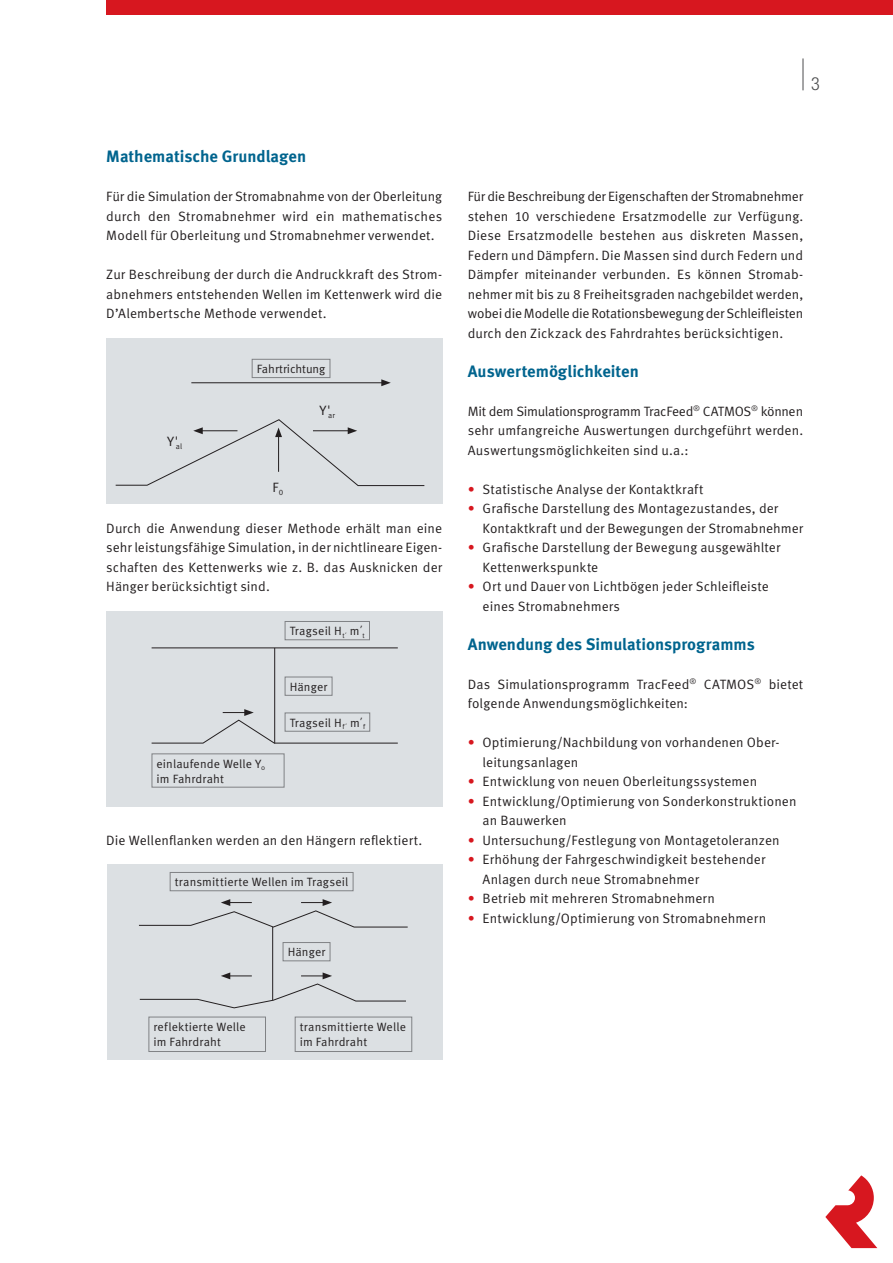
<style>
.page{position:relative;width:893px;height:1263px;background:#fff}
.page>*{position:absolute;margin:0;border:0;box-sizing:border-box;transform-origin:0 0}
.t1{font:300 condensed 18px "Helvetica Neue LT Std";color:#4b4c4d}
.t2{font:700 16.5px "Meta Pro";letter-spacing:-.005em;color:#00648e}
.t3{font:13.5px/19.5px "Meta Pro";letter-spacing:.005em;color:#231f20}
.t4{font:12px/15px "Meta Pro";letter-spacing:.01em;color:#231f20}
.s1{color:#d7171f}
</style>
<div class="page">
<div style="left:106px;top:0;width:787px;height:15px;background:#d7171f"></div>
<svg style="left:825px;top:1175px;width:52px;height:73px"></svg>
<hr style="left:803px;top:58px;width:1px;height:32px;background:#4b4c4d">
<div style="left:106px;top:338px;width:337px;height:166px;background:#dce0e3"></div>
<hr style="left:191px;top:382px;width:193px;height:1px;background:#231f20">
<svg style="left:381px;top:379px;width:10px;height:7px"></svg>
<svg style="left:115px;top:419px;width:310px;height:67px"></svg>
<div style="left:252px;top:359px;width:78px;height:19px;border:1px solid #808285"></div>
<div style="left:106px;top:611px;width:337px;height:196px;background:#dce0e3"></div>
<div style="left:285px;top:621px;width:85px;height:19px;border:1px solid #808285"></div>
<div style="left:152px;top:753px;width:132px;height:34px;border:1px solid #808285"></div>
<div style="left:285px;top:677px;width:47px;height:19px;border:1px solid #808285"></div>
<hr style="left:152px;top:647px;width:246px;height:1px;background:#231f20">
<svg style="left:151px;top:709px;width:247px;height:35px"></svg>
<hr style="left:274px;top:648px;width:1px;height:95px;background:#231f20">
<div style="left:107px;top:864px;width:336px;height:195px;background:#dce0e3"></div>
<div style="left:170px;top:872px;width:183px;height:19px;border:1px solid #808285"></div>
<div style="left:295px;top:1017px;width:117px;height:35px;border:1px solid #808285"></div>
<div style="left:148px;top:1017px;width:118px;height:35px;border:1px solid #808285"></div>
<div style="left:283px;top:942px;width:47px;height:19px;border:1px solid #808285"></div>
<hr style="left:272px;top:927px;width:1px;height:73px;background:#231f20">
<svg style="left:139px;top:899px;width:269px;height:29px"></svg>
<svg style="left:139px;top:972px;width:267px;height:36px"></svg>
<p class="t2" style="left:106px;top:146px;width:201px">Mathematische Grundlagen</p>
<p class="t3" style="left:106px;top:187px;width:337px;text-align:justify">Für die Simulation der Stromabnahme von der Oberleitung durch den Stromabnehmer wird ein mathematisches Modell für Oberleitung und Stromabnehmer verwendet.</p>
<p class="t3" style="left:106px;top:265px;width:337px;text-align:justify">Zur Beschreibung der durch die Andruckkraft des Strom&shy;abnehmers entstehenden Wellen im Kettenwerk wird die D’Alembertsche Methode verwendet.</p>
<p class="t4" style="left:257px;top:362px;width:70px">Fahrtrichtung</p>
<p class="t3" style="left:167px;top:432px;width:17px">Y'<sub>al</sub></p>
<p class="t3" style="left:272px;top:477px;width:12px">F<sub>0</sub></p>
<p class="t3" style="left:319px;top:401px;width:17px">Y'<sub>ar</sub></p>
<p class="t3" style="left:106px;top:519px;width:337px;text-align:justify">Durch die Anwendung dieser Methode erhält man eine sehr leistungsfähige Simulation, in der nichtlineare Eigen&shy;schaften des Kettenwerks wie z. B. das Ausknicken der Hänger berücksichtigt sind.</p>
<p class="t4" style="left:290px;top:624px;width:77px">Tragseil H<sub>t΄</sub> m΄<sub>t</sub></p>
<p class="t4" style="left:290px;top:679px;width:39px">Hänger</p>
<p class="t4" style="left:157px;top:756px;width:110px">einlaufende Welle Y<sub>0 </sub>im Fahrdraht</p>
<p class="t4" style="left:290px;top:715px;width:77px">Tragseil H<sub>f΄</sub> m΄<sub>f</sub></p>
<p class="t3" style="left:106px;top:831px;width:318px">Die Wellenflanken werden an den Hängern reflektiert.</p>
<p class="t4" style="left:175px;top:875px;width:175px">transmittierte Wellen im Tragseil</p>
<p class="t4" style="left:288px;top:945px;width:39px">Hänger</p>
<h1 class="t1" style="left:811px;top:73px;width:10px">3</h1>
<p class="t3" style="left:468px;top:187px;width:337px;text-align:justify">Für die Beschreibung der Eigenschaften der Stromabnehmer stehen 10 verschiedene Ersatzmodelle zur Verfügung.<br>Diese Ersatzmodelle bestehen aus diskreten Massen, Federn und Dämpfern. Die Massen sind durch Federn und Dämpfer miteinander verbunden. Es können Stromab&shy;nehmer mit bis zu 8 Freiheitsgraden nachgebildet werden, wobei die Modelle die Rotationsbewegung der Schleifleisten durch den Zickzack des Fahrdrahtes berücksichtigen.</p>
<p class="t2" style="left:468px;top:361px;width:173px">Auswertemöglichkeiten</p>
<p class="t3" style="left:468px;top:402px;width:337px;text-align:justify">Mit dem Simulationsprogramm TracFeed<sup>®</sup> CATMOS<sup>®</sup> können sehr umfangreiche Auswertungen durchgeführt werden.<br>Auswertungsmöglichkeiten sind u.a.:</p>
<p class="t3" style="left:468px;top:480px;width:237px"><span class="s1">•</span> Statistische Analyse der Kontaktkraft</p>
<p class="t3" style="left:483px;top:499px;width:322px;text-indent:-15px"><span class="s1">•</span> Grafische Darstellung des Montagezustandes, der<br>Kontaktkraft und der Bewegungen der Stromabnehmer</p>
<p class="t3" style="left:483px;top:538px;width:299px;text-indent:-15px"><span class="s1">•</span> Grafische Darstellung der Bewegung ausgewählter<br>Kettenwerkspunkte</p>
<p class="t3" style="left:483px;top:577px;width:288px;text-indent:-15px"><span class="s1">•</span> Ort und Dauer von Lichtbögen jeder Schleifleiste eines Stromabnehmers</p>
<p class="t2" style="left:468px;top:634px;width:289px">Anwendung des Simulationsprogramms</p>
<p class="t3" style="left:468px;top:675px;width:337px">Das Simulationsprogramm TracFeed<sup>®</sup> CATMOS<sup>®</sup> bietet folgende Anwendungsmöglichkeiten:</p>
<p class="t3" style="left:483px;top:733px;width:297px;text-indent:-15px"><span class="s1">•</span> Optimierung/Nachbildung von vorhandenen Ober&shy;leitungsanlagen</p>
<p class="t3" style="left:468px;top:772px;width:291px"><span class="s1">•</span> Entwicklung von neuen Oberleitungssystemen</p>
<p class="t3" style="left:483px;top:792px;width:315px;text-indent:-15px"><span class="s1">•</span> Entwicklung/Optimierung von Sonderkonstruktionen an Bauwerken</p>
<p class="t3" style="left:468px;top:831px;width:313px"><span class="s1">•</span> Untersuchung/Festlegung von Montagetoleranzen</p>
<p class="t3" style="left:483px;top:850px;width:284px;text-indent:-15px"><span class="s1">•</span> Erhöhung der Fahrgeschwindigkeit bestehender<br>Anlagen durch neue Stromabnehmer</p>
<p class="t3" style="left:468px;top:889px;width:249px"><span class="s1">•</span> Betrieb mit mehreren Stromabnehmern</p>
<p class="t3" style="left:468px;top:909px;width:300px"><span class="s1">•</span> Entwicklung/Optimierung von Stromabnehmern</p>
<p class="t4" style="left:154px;top:1019px;width:94px">reflektierte Welle im Fahrdraht</p>
<p class="t4" style="left:300px;top:1019px;width:108px">transmittierte Welle im Fahrdraht</p>
</div>
